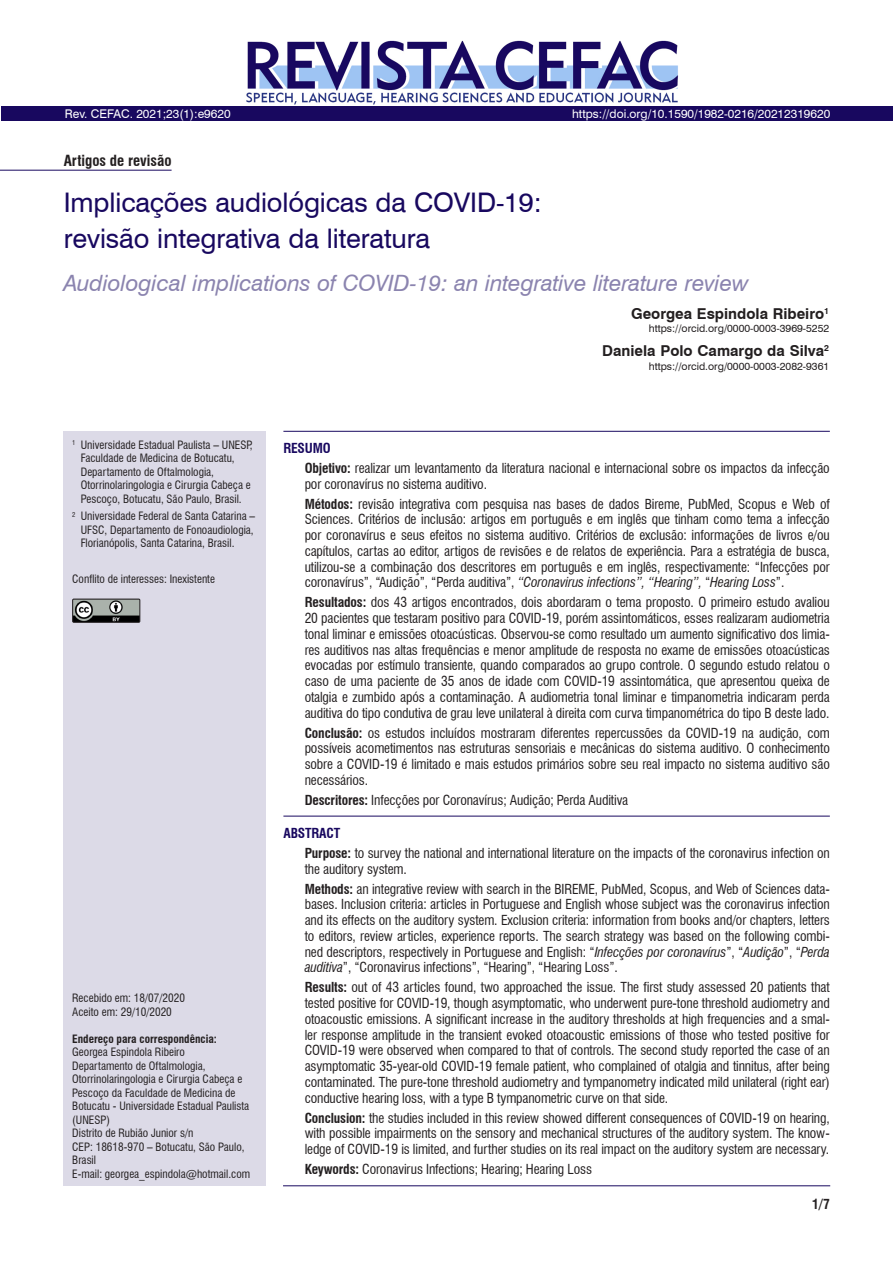
<style>
.page{position:relative;width:893px;height:1263px;background:#fff}
.page>*{position:absolute;margin:0;border:0;box-sizing:border-box;transform-origin:0 0}
.Titulo{font:27px/36px "Swiss 721 BT";letter-spacing:-.005em;color:#18085f}
.Titulo_ingles{font:italic 22.5px "Swiss 721 BT";letter-spacing:-.005em;color:#8b84af}
.Autor{font:700 15px "Swiss 721 BT";color:#231f20}
.Tipo_de_artigo{font:700 condensed 15px "Swiss 721 BT";color:#231f20}
.Resumo{font:condensed 13.5px/15.8px "Swiss 721 BT";letter-spacing:-.01em;color:#231f20;text-align:justify}
.Resumo_título{font:700 condensed 13.5px "Swiss 721 BT";letter-spacing:-.01em;color:#18085f}
.Cabeço_autor_esquer{font:700 condensed 13.5px "Swiss 721 BT";color:#231f20}
.DOI_-_variável_1{font:12px "Swiss 721 BT";color:#fff}
.Legenda_bibliográfi{font:12px "Swiss 721 BT";color:#fff}
.Notas{font:condensed 11.25px/13.5px "Swiss 721 BT";color:#231f20}
.Endereço_correspond{font:condensed 11.25px/13.5px "Swiss 721 BT";color:#231f20}
.Endereço_correspond-2{font:700 condensed 11.25px "Swiss 721 BT";color:#231f20}
.ORCID{font:10.5px "Swiss 721 BT";color:#231f20}
.s1{font-weight:700}
.s2{font-style:italic}
</style>
<div class="page">
<div style="left:64px;top:432px;width:202px;height:754px;background:#dcdae7"></div>
<img style="left:74px;top:601px;width:64px;height:20px">
<div style="left:72px;top:599px;width:68px;height:24px;border:1px solid #231f20"></div>
<hr style="left:283px;top:431px;width:547px;height:1px;background:#18085f">
<hr style="left:283px;top:816px;width:547px;height:1px;background:#18085f">
<hr style="left:283px;top:1185px;width:547px;height:1px;background:#18085f">
<hr style="left:0;top:170px;width:172px;height:1px;background:#18085f">
<img style="left:246px;top:40px;width:432px;height:65px">
<div style="left:1px;top:106px;width:892px;height:15px;background:#18085f"></div>
<p class="Legenda_bibliográfi" style="left:65px;top:107px;width:167px">Rev. CEFAC. 2021;23(1):e9620</p>
<p class="DOI_-_variável_1" style="left:572px;top:107px;width:260px">https://doi.org/10.1590/1982-0216/20212319620</p>
<p class="Tipo_de_artigo" style="left:64px;top:152px;width:109px">Artigos de revisão</p>
<p class="Titulo" style="left:64px;top:185px;width:479px">Implicações audiológicas da COVID-19: revisão integrativa da literatura</p>
<p class="Titulo_ingles" style="left:64px;top:270px;width:686px">Audiological implications of COVID-19: an integrative literature review</p>
<p class="Autor" style="left:631px;top:305px;width:200px">Georgea Espindola Ribeiro<sup>1</sup></p>
<p class="ORCID" style="left:649px;top:322px;width:182px">https://orcid.org/0000-0003-3969-5252</p>
<p class="Autor" style="left:602px;top:342px;width:228px">Daniela Polo Camargo da Silva<sup>2</sup></p>
<p class="ORCID" style="left:649px;top:359px;width:182px">https://orcid.org/0000-0003-2082-9361</p>
<p class="Notas" style="left:81px;top:438px;width:173px;text-indent:-9px"><sup>1</sup> Universidade Estadual Paulista – UNESP, Faculdade de Medicina de Botucatu, Departamento de Oftalmologia, Otorrinolaringologia e Cirurgia Cabeça e Pescoço, Botucatu, São Paulo, Brasil.</p>
<p class="Notas" style="left:81px;top:510px;width:176px;text-align:justify;text-indent:-9px"><sup>2</sup> Universidade Federal de Santa Catarina – UFSC, Departamento de Fonoaudiologia, Florianópolis, Santa Catarina, Brasil.</p>
<p class="Notas" style="left:72px;top:572px;width:144px">Conflito de interesses: Inexistente</p>
<p class="Endereço_correspond" style="left:72px;top:991px;width:114px">Recebido em: 18/07/2020</p>
<p class="Endereço_correspond" style="left:72px;top:1005px;width:101px">Aceito em: 29/10/2020</p>
<p class="Endereço_correspond-2" style="left:72px;top:1032px;width:146px">Endereço para correspondência:</p>
<p class="Endereço_correspond" style="left:72px;top:1045px;width:114px">Georgea Espindola Ribeiro</p>
<p class="Endereço_correspond" style="left:72px;top:1059px;width:178px">Departamento de Oftalmologia,<br>Otorrinolaringologia e Cirurgia Cabeça e<br>Pescoço da Faculdade de Medicina de<br>Botucatu - Universidade Estadual Paulista (UNESP)</p>
<p class="Endereço_correspond" style="left:72px;top:1126px;width:123px">Distrito de Rubião Junior s/n</p>
<p class="Endereço_correspond" style="left:72px;top:1140px;width:174px">CEP: 18618-970 – Botucatu, São Paulo,<br>Brasil</p>
<p class="Endereço_correspond" style="left:72px;top:1167px;width:179px">E-mail: georgea_espindola@hotmail.com</p>
<p class="Resumo_título" style="left:283px;top:440px;width:49px">RESUMO</p>
<p class="Resumo" style="left:305px;top:460px;width:527px"><span class="s1">Objetivo:</span> realizar um levantamento da literatura nacional e internacional sobre os impactos da infecção por coronavírus no sistema auditivo.</p>
<p class="Resumo" style="left:305px;top:496px;width:527px"><span class="s1">Métodos:</span> revisão integrativa com pesquisa nas bases de dados Bireme, PubMed, Scopus e Web of Sciences. Critérios de inclusão: artigos em português e em inglês que tinham como tema a infecção por coronavírus e seus efeitos no sistema auditivo. Critérios de exclusão: informações de livros e/ou capítulos, cartas ao editor, artigos de revisões e de relatos de experiência. Para a estratégia de busca, utilizou-se a combinação dos descritores em português e em inglês, respectivamente: “Infecções por coronavírus”, “Audição”, “Perda auditiva”, <span class="s2">“Coronavirus infections”, “Hearing”,</span> “<span class="s2">Hearing Loss</span>”.</p>
<p class="Resumo" style="left:305px;top:595px;width:527px"><span class="s1">Resultados:</span> dos 43 artigos encontrados, dois abordaram o tema proposto. O primeiro estudo avaliou 20 pacientes que testaram positivo para COVID-19, porém assintomáticos, esses realizaram audiometria tonal liminar e emissões otoacústicas. Observou-se como resultado um aumento significativo dos limia&shy;res auditivos nas altas frequências e menor amplitude de resposta no exame de emissões otoacústicas evocadas por estímulo transiente, quando comparados ao grupo controle. O segundo estudo relatou o caso de uma paciente de 35 anos de idade com COVID-19 assintomática, que apresentou queixa de otalgia e zumbido após a contaminação. A audiometria tonal liminar e timpanometria indicaram perda auditiva do tipo condutiva de grau leve unilateral à direita com curva timpanométrica do tipo B deste lado.</p>
<p class="Resumo" style="left:305px;top:725px;width:527px"><span class="s1">Conclusão:</span> os estudos incluídos mostraram diferentes repercussões da COVID-19 na audição, com possíveis acometimentos nas estruturas sensoriais e mecânicas do sistema auditivo. O conhecimento sobre a COVID-19 é limitado e mais estudos primários sobre seu real impacto no sistema auditivo são necessários.</p>
<p class="Resumo" style="left:305px;top:792px;width:325px"><span class="s1">Descritores:</span> Infecções por Coronavírus; Audição; Perda Auditiva</p>
<p class="Resumo_título" style="left:283px;top:825px;width:58px">ABSTRACT</p>
<p class="Resumo" style="left:305px;top:845px;width:527px"><span class="s1">Purpose:</span> to survey the national and international literature on the impacts of the coronavirus infection on the auditory system.</p>
<p class="Resumo" style="left:305px;top:881px;width:527px"><span class="s1">Methods:</span> an integrative review with search in the BIREME, PubMed, Scopus, and Web of Sciences data&shy;bases. Inclusion criteria: articles in Portuguese and English whose subject was the coronavirus infection and its effects on the auditory system. Exclusion criteria: information from books and/or chapters, letters to editors, review articles, experience reports. The search strategy was based on the following combi&shy;ned descriptors, respectively in Portuguese and English: “<span class="s2">Infecções por coronavírus</span>”, “<span class="s2">Audição</span>”, “<span class="s2">Perda auditiva</span>”, “Coronavirus infections”, “Hearing”, “Hearing Loss”.</p>
<p class="Resumo" style="left:305px;top:979px;width:527px"><span class="s1">Results:</span> out of 43 articles found, two approached the issue. The first study assessed 20 patients that tested positive for COVID-19, though asymptomatic, who underwent pure-tone threshold audiometry and otoacoustic emissions. A significant increase in the auditory thresholds at high frequencies and a smal&shy;ler response amplitude in the transient evoked otoacoustic emissions of those who tested positive for COVID-19 were observed when compared to that of controls. The second study reported the case of an asymptomatic 35-year-old COVID-19 female patient, who complained of otalgia and tinnitus, after being contaminated. The pure-tone threshold audiometry and tympanometry indicated mild unilateral (right ear) conductive hearing loss, with a type B tympanometric curve on that side.</p>
<p class="Resumo" style="left:305px;top:1110px;width:527px"><span class="s1">Conclusion:</span> the studies included in this review showed different consequences of COVID-19 on hearing, with possible impairments on the sensory and mechanical structures of the auditory system. The know&shy;ledge of COVID-19 is limited, and further studies on its real impact on the auditory system are necessary.</p>
<p class="Resumo" style="left:305px;top:1161px;width:289px"><span class="s1">Keywords:</span> Coronavirus Infections; Hearing; Hearing Loss</p>
<p class="Cabeço_autor_esquer" style="left:812px;top:1195px;width:19px">1/7</p>
</div>
